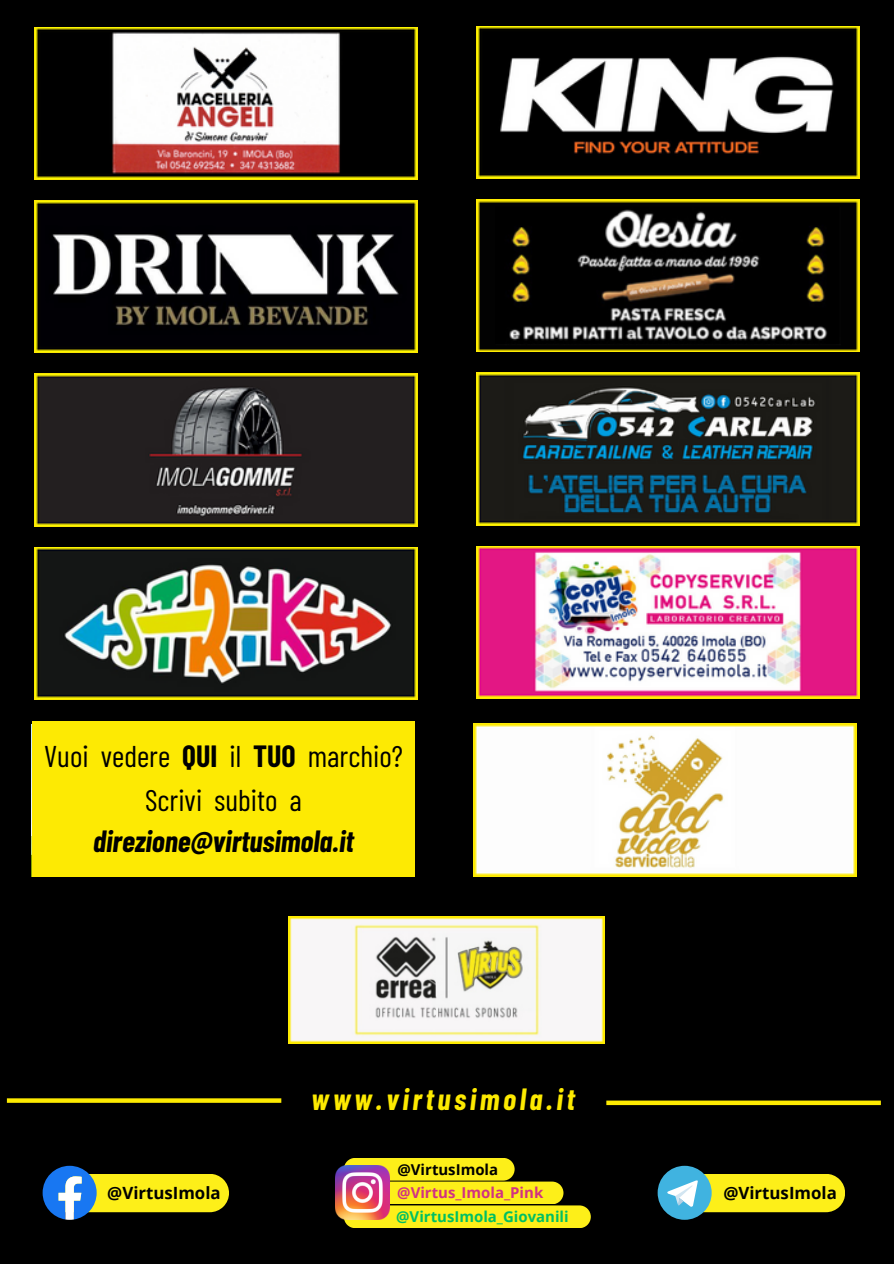
<style>
.page{position:relative;width:894px;height:1264px;background:#fff}
.page>*{position:absolute;margin:0;border:0;box-sizing:border-box;transform-origin:0 0}
.t1{font:30px/43.8px "Barlow Condensed";color:#000;text-align:center}
.t2{font:italic 700 30px "Barlow Condensed";color:#000}
.t3{font:italic 700 30px "Barlow Condensed";letter-spacing:.12em;color:#fdea01}
.t4{font:700 16.8px "Open Sans";color:#000}
.t5{font:700 15px "Open Sans";color:#00bf63}
.t6{font:700 15px "Open Sans";color:#d13282}
.t7{font:700 15px "Open Sans";color:#000}
.s1{font-weight:700}
</style>
<div class="page">
<div style="left:0;top:0;width:893px;height:1263px;background:#000"></div>
<div style="left:606px;top:1100px;width:274px;height:5px;background:#fdea01"></div>
<svg style="left:7px;top:1098px;width:274px;height:4px"></svg>
<svg style="left:43px;top:1165px;width:186px;height:54px"></svg>
<div style="left:657px;top:1165px;width:54px;height:54px;background:#40b3e0;border-radius:50%"></div>
<svg style="left:662px;top:1173px;width:182px;height:39px"></svg>
<svg style="left:344px;top:1158px;width:246px;height:70px"></svg>
<img style="left:335px;top:1165px;width:54px;height:54px">
<img style="left:35px;top:27px;width:382px;height:152px">
<img style="left:476px;top:26px;width:383px;height:152px">
<img style="left:476px;top:373px;width:382px;height:152px">
<img style="left:35px;top:200px;width:382px;height:153px">
<img style="left:476px;top:200px;width:382px;height:152px">
<img style="left:35px;top:547px;width:382px;height:152px">
<img style="left:35px;top:374px;width:382px;height:152px">
<img style="left:476px;top:546px;width:382px;height:152px">
<img style="left:288px;top:916px;width:316px;height:127px">
<img style="left:473px;top:723px;width:382px;height:153px">
<div style="left:32px;top:722px;width:383px;height:154px;background:#fdea03"></div>
<h3 class="t1" style="left:44px;top:732px;width:360px">Vuoi vedere <span class="s1">QUI</span> il <span class="s1">TUO</span> marchio?<br>Scrivi subito a</h3>
<p class="t2" style="left:93px;top:822px;width:262px">direzione@virtusimola.it</p>
<p class="t3" style="left:311px;top:1080px;width:265px">www.virtusimola.it</p>
<p class="t7" style="left:397px;top:1158px;width:102px">@VirtusImola</p>
<p class="t6" style="left:397px;top:1182px;width:147px">@Virtus_Imola_Pink</p>
<p class="t5" style="left:396px;top:1206px;width:174px">@VirtusImola_Giovanili</p>
<p class="t4" style="left:107px;top:1180px;width:115px">@VirtusImola</p>
<p class="t4" style="left:723px;top:1180px;width:115px">@VirtusImola</p>
</div>
